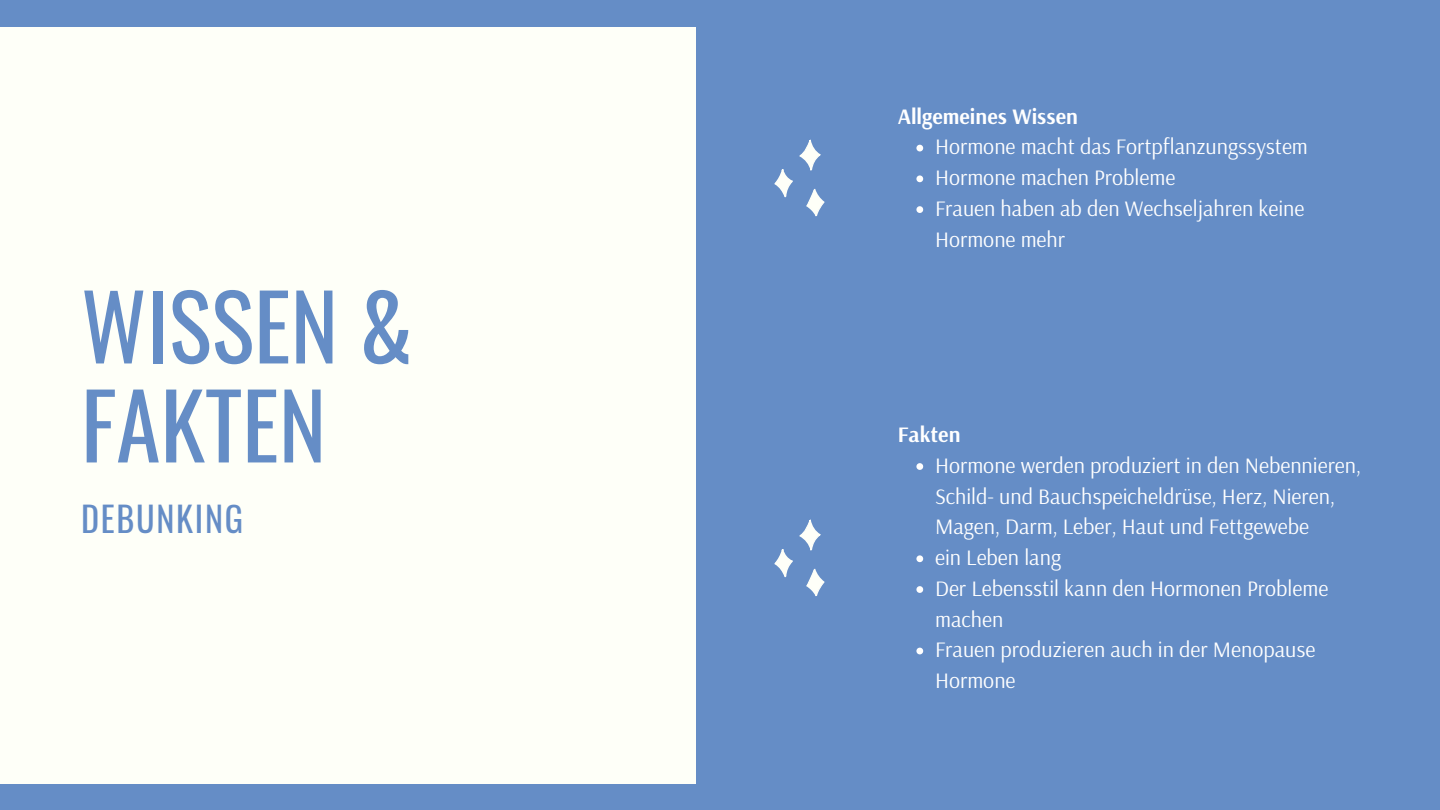
<style>
.page{position:relative;width:1440px;height:810px;background:#658dc6}
.page>*{position:absolute;margin:0;border:0;box-sizing:border-box;transform-origin:0 0}
.t1{font:90px/99px "Oswald";color:#658dc6}
.t2{font:34.2px "Oswald";letter-spacing:.05em;color:#658dc6}
.t3{font:22px/30.8px "Arsenal";color:#fff}
.t4{font:700 22px "Arsenal";color:#fff}
</style>
<div class="page">
<div style="left:0;top:27px;width:696px;height:756px;background:#fefff8"></div>
<svg style="left:916px;top:145px;width:7px;height:6px"></svg>
<svg style="left:916px;top:175px;width:7px;height:7px"></svg>
<svg style="left:916px;top:206px;width:7px;height:7px"></svg>
<svg style="left:916px;top:463px;width:7px;height:7px"></svg>
<svg style="left:916px;top:555px;width:7px;height:7px"></svg>
<svg style="left:916px;top:586px;width:7px;height:7px"></svg>
<svg style="left:916px;top:648px;width:7px;height:6px"></svg>
<svg style="left:806px;top:188px;width:19px;height:28px"></svg>
<svg style="left:774px;top:169px;width:19px;height:29px"></svg>
<svg style="left:799px;top:140px;width:22px;height:31px"></svg>
<svg style="left:806px;top:568px;width:19px;height:28px"></svg>
<svg style="left:774px;top:549px;width:19px;height:29px"></svg>
<svg style="left:799px;top:520px;width:22px;height:31px"></svg>
<h1 class="t1" style="left:81px;top:273px;width:334px">WISSEN &amp;<br>FAKTEN</h1>
<h2 class="t2" style="left:81px;top:492px;width:164px">DEBUNKING</h2>
<p class="t4" style="left:898px;top:102px;width:182px">Allgemeines Wissen</p>
<p class="t3" style="left:935px;top:131px;width:374px">Hormone macht das Fortpflanzungssystem<br>Hormone machen Probleme<br>Frauen haben ab den Wechseljahren keine<br>Hormone mehr</p>
<p class="t4" style="left:898px;top:420px;width:64px">Fakten</p>
<p class="t3" style="left:935px;top:449px;width:428px">Hormone werden produziert in den Nebennieren,<br>Schild- und Bauchspeicheldrüse, Herz, Nieren,<br>Magen, Darm, Leber, Haut und Fettgewebe<br>ein Leben lang<br>Der Lebensstil kann den Hormonen Probleme machen<br>Frauen produzieren auch in der Menopause<br>Hormone</p>
</div>
